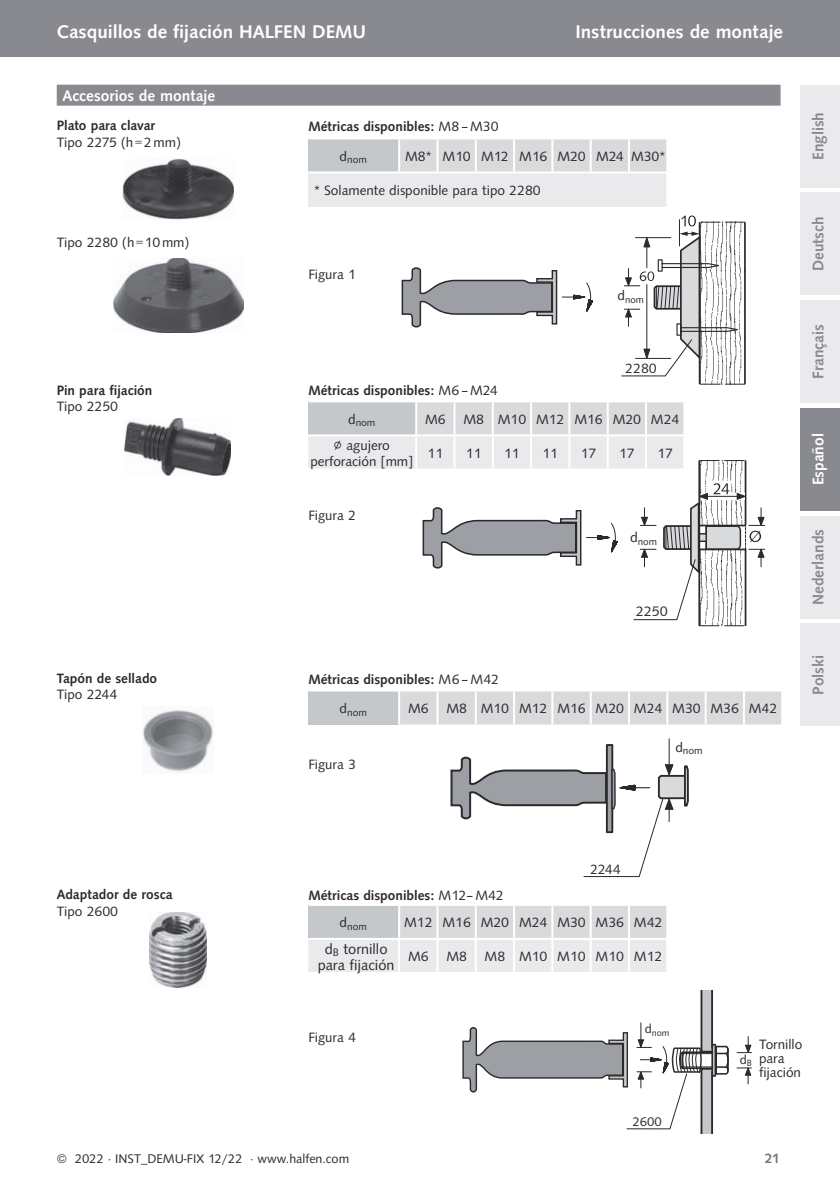
<style>
.page{position:relative;width:840px;height:1191px;background:#fff}
.page>*{position:absolute;margin:0;border:0;box-sizing:border-box;transform-origin:0 0}
.t1{font:500 19px "Syntax TOT";color:#fff}
.t2{font:18.4px "Syntax TOT";color:#2c282c}
.t3{font:500 16px "Syntax TOT";color:#888a8f}
.t4{font:500 16px "Syntax TOT";color:#fff}
.t5{font:15px/16px "Syntax TOT";color:#2c282c;text-align:center}
.t6{font:14.2px "Syntax TOT";color:#2c282c}
.t7{font:14px/14px "Syntax TOT";color:#2c282c;text-align:center}
.t8{font:500 14px "Syntax TOT";color:#2c282c}
.t9{font:500 14px "Syntax TOT";color:#717478}
.t10{font:13.2px "Syntax TOT";color:#2c282c}
.t11{font:13px "Syntax TOT";color:#2c282c}
.t12{font:10.4px "Syntax TOT";color:#2c282c}
.t13{font:10.2px "Syntax TOT";color:#2c282c}
.t14{font:10px "Syntax TOT";color:#2c282c}
.t15{font:9.4px "Syntax TOT";color:#2c282c}
.s1{font-weight:400}
</style>
<div class="page">
<div style="left:308px;top:138px;width:91px;height:34px;background:#c5c8ca"></div>
<div style="left:400px;top:139px;width:266px;height:32px;background:#d8dadc"></div>
<div style="left:308px;top:172px;width:359px;height:34px;background:#eaeaec"></div>
<hr style="left:627px;top:139px;width:2px;height:32px;background:#fff">
<hr style="left:666px;top:173px;width:2px;height:33px;background:#fff">
<hr style="left:308px;top:137px;width:129px;height:2px;background:#fff">
<hr style="left:398px;top:139px;width:2px;height:32px;background:#fff">
<hr style="left:436px;top:139px;width:2px;height:32px;background:#fff">
<hr style="left:474px;top:139px;width:2px;height:32px;background:#fff">
<hr style="left:513px;top:139px;width:2px;height:32px;background:#fff">
<hr style="left:551px;top:139px;width:2px;height:32px;background:#fff">
<hr style="left:589px;top:139px;width:2px;height:32px;background:#fff">
<hr style="left:308px;top:171px;width:360px;height:2px;background:#fff">
<div style="left:308px;top:690px;width:91px;height:34px;background:#c5c8ca"></div>
<div style="left:400px;top:691px;width:380px;height:33px;background:#d8dadc"></div>
<hr style="left:666px;top:691px;width:2px;height:33px;background:#fff">
<hr style="left:704px;top:691px;width:2px;height:33px;background:#fff">
<hr style="left:742px;top:691px;width:2px;height:33px;background:#fff">
<hr style="left:308px;top:689px;width:129px;height:2px;background:#fff">
<hr style="left:398px;top:691px;width:2px;height:33px;background:#fff">
<hr style="left:436px;top:691px;width:2px;height:33px;background:#fff">
<hr style="left:474px;top:691px;width:2px;height:33px;background:#fff">
<hr style="left:513px;top:691px;width:2px;height:33px;background:#fff">
<hr style="left:551px;top:691px;width:2px;height:33px;background:#fff">
<hr style="left:589px;top:691px;width:2px;height:33px;background:#fff">
<hr style="left:627px;top:691px;width:2px;height:33px;background:#fff">
<svg style="left:308px;top:906px;width:358px;height:66px;background:#dee0e2"></svg>
<hr style="left:398px;top:906px;width:2px;height:32px;background:#fff">
<hr style="left:436px;top:906px;width:2px;height:32px;background:#fff">
<hr style="left:474px;top:906px;width:2px;height:32px;background:#fff">
<hr style="left:513px;top:906px;width:2px;height:32px;background:#fff">
<hr style="left:551px;top:906px;width:2px;height:32px;background:#fff">
<hr style="left:589px;top:906px;width:2px;height:32px;background:#fff">
<hr style="left:627px;top:906px;width:2px;height:32px;background:#fff">
<hr style="left:398px;top:940px;width:2px;height:32px;background:#fff">
<hr style="left:436px;top:940px;width:2px;height:32px;background:#fff">
<hr style="left:474px;top:940px;width:2px;height:32px;background:#fff">
<hr style="left:513px;top:940px;width:2px;height:32px;background:#fff">
<hr style="left:551px;top:940px;width:2px;height:32px;background:#fff">
<hr style="left:589px;top:940px;width:2px;height:32px;background:#fff">
<hr style="left:627px;top:940px;width:2px;height:32px;background:#fff">
<hr style="left:308px;top:938px;width:360px;height:2px;background:#fff">
<img style="left:700px;top:376px;width:43px;height:8px">
<svg style="left:699px;top:384px;width:45px;height:1px"></svg>
<hr style="left:698px;top:222px;width:2px;height:162px;background:#2c282c">
<hr style="left:743px;top:222px;width:2px;height:162px;background:#2c282c">
<svg style="left:621px;top:215px;width:123px;height:161px"></svg>
<svg style="left:401px;top:267px;width:192px;height:60px"></svg>
<svg style="left:450px;top:738px;width:239px;height:139px"></svg>
<div style="left:672px;top:734px;width:91px;height:24px;background:#fff"></div>
<div style="left:541px;top:849px;width:90px;height:24px;background:#fff"></div>
<img style="left:143px;top:710px;width:70px;height:61px">
<img style="left:149px;top:912px;width:57px;height:75px">
<img style="left:125px;top:418px;width:106px;height:58px">
<img style="left:114px;top:258px;width:129px;height:75px">
<img style="left:122px;top:159px;width:111px;height:61px">
<div style="left:57px;top:85px;width:723px;height:21px;background:#888a8f"></div>
<svg style="left:308px;top:401px;width:456px;height:225px"></svg>
<svg style="left:736px;top:1036px;width:15px;height:18px"></svg>
<svg style="left:736px;top:1067px;width:15px;height:17px"></svg>
<svg style="left:462px;top:990px;width:267px;height:144px"></svg>
<div style="left:799px;top:193px;width:40px;height:102px;background:#eaeaec"></div>
<div style="left:799px;top:85px;width:40px;height:102px;background:#eaeaec"></div>
<div style="left:799px;top:300px;width:40px;height:103px;background:#eaeaec"></div>
<div style="left:0;top:0;width:839px;height:57px;background:#888a8f"></div>
<div style="left:799px;top:408px;width:40px;height:102px;background:#888a8f"></div>
<div style="left:799px;top:516px;width:40px;height:102px;background:#eaeaec"></div>
<div style="left:799px;top:624px;width:40px;height:102px;background:#eaeaec"></div>
<h1 class="t1" style="left:57px;top:25px;width:311px">Casquillos de fijación HALFEN DEMU</h1>
<h1 class="t1" style="left:575px;top:25px;width:209px">Instrucciones de montaje</h1>
<p class="t4" style="left:62px;top:89px;width:154px">Accesorios de montaje</p>
<p class="t8" style="left:57px;top:120px;width:100px">Plato para clavar</p>
<p class="t7" style="left:57px;top:137px;width:125px">Tipo 2275 (h = 2 mm)</p>
<p class="t7" style="left:57px;top:236px;width:134px">Tipo 2280 (h = 10 mm)</p>
<p class="t8" style="left:308px;top:120px;width:191px">Métricas disponibles: <span class="s1">M8 – M30</span></p>
<p class="t12" style="left:339px;top:156px;width:29px"><sup>d</sup>nom</p>
<p class="t7" style="left:405px;top:150px;width:261px">M8* M10 M12 M16 M20 M24 M30*</p>
<p class="t7" style="left:314px;top:185px;width:228px">* Solamente disponible para tipo 2280</p>
<p class="t7" style="left:308px;top:269px;width:49px">Figura 1</p>
<p class="t14" style="left:617px;top:296px;width:28px"><sup>d</sup>nom</p>
<p class="t7" style="left:625px;top:362px;width:33px">2280</p>
<p class="t8" style="left:57px;top:384px;width:97px">Pin para fijación</p>
<p class="t8" style="left:308px;top:385px;width:191px">Métricas disponibles: <span class="s1">M6 – M24</span></p>
<p class="t7" style="left:57px;top:401px;width:63px">Tipo 2250</p>
<p class="t12" style="left:348px;top:418px;width:29px"><sup>d</sup>nom</p>
<p class="t7" style="left:425px;top:413px;width:22px">M6</p>
<p class="t7" style="left:463px;top:413px;width:217px">M8 M10 M12 M16 M20 M24</p>
<p class="t7" style="left:310px;top:438px;width:104px;line-height:16px">∅ agujero perforación [mm]</p>
<p class="t7" style="left:427px;top:447px;width:17px">11</p>
<p class="t7" style="left:465px;top:447px;width:17px">11</p>
<p class="t7" style="left:504px;top:447px;width:17px">11</p>
<p class="t7" style="left:542px;top:447px;width:17px">11</p>
<p class="t7" style="left:580px;top:447px;width:17px">17</p>
<p class="t7" style="left:618px;top:447px;width:17px">17</p>
<p class="t7" style="left:657px;top:447px;width:17px">17</p>
<p class="t7" style="left:308px;top:509px;width:49px">Figura 2</p>
<p class="t13" style="left:629px;top:537px;width:28px"><sup>d</sup>nom</p>
<p class="t6" style="left:635px;top:606px;width:33px">2250</p>
<p class="t8" style="left:57px;top:672px;width:102px">Tapón de sellado</p>
<p class="t8" style="left:308px;top:673px;width:192px">Métricas disponibles: <span class="s1">M6 – M42</span></p>
<p class="t7" style="left:57px;top:689px;width:62px">Tipo 2244</p>
<p class="t12" style="left:339px;top:708px;width:29px"><sup>d</sup>nom</p>
<p class="t7" style="left:408px;top:703px;width:22px">M6</p>
<p class="t7" style="left:446px;top:703px;width:332px">M8 M10 M12 M16 M20 M24 M30 M36 M42</p>
<p class="t7" style="left:308px;top:758px;width:49px">Figura 3</p>
<p class="t10" style="left:672px;top:745px;width:36px"><sup>d</sup><sup>d</sup>nom</p>
<p class="t3" style="left:811px;top:160px;width:49px;rotate:-90deg">English</p>
<p class="t3" style="left:811px;top:271px;width:56px;rotate:-90deg">Deutsch</p>
<p class="t3" style="left:811px;top:379px;width:56px;rotate:-90deg">Français</p>
<p class="t4" style="left:811px;top:485px;width:54px;rotate:-90deg">Español</p>
<p class="t3" style="left:811px;top:605px;width:78px;rotate:-90deg">Nederlands</p>
<p class="t3" style="left:811px;top:694px;width:41px;rotate:-90deg">Polski</p>
<p class="t8" style="left:57px;top:888px;width:117px">Adaptador de rosca</p>
<p class="t7" style="left:57px;top:905px;width:63px">Tipo 2600</p>
<p class="t8" style="left:308px;top:889px;width:197px">Métricas disponibles: <span class="s1">M12– M42</span></p>
<h2 class="t2" style="left:586px;top:859px;width:42px">2244</h2>
<p class="t7" style="left:589px;top:863px;width:32px">2244</p>
<p class="t12" style="left:339px;top:922px;width:29px"><sup>d</sup>nom</p>
<p class="t7" style="left:404px;top:916px;width:259px">M12 M16 M20 M24 M30 M36 M42</p>
<p class="t5" style="left:317px;top:941px;width:78px">d<sub>B</sub> tornillo para fijación</p>
<p class="t7" style="left:408px;top:950px;width:22px">M6</p>
<p class="t7" style="left:446px;top:950px;width:22px">M8</p>
<p class="t7" style="left:484px;top:950px;width:179px">M8 M10 M10 M10 M12</p>
<p class="t15" style="left:644px;top:1029px;width:26px"><sup>d</sup>nom</p>
<p class="t7" style="left:308px;top:1031px;width:49px">Figura 4</p>
<p class="t7" style="left:758px;top:1038px;width:45px;text-align:left">Tornillo para fijación</p>
<p class="t11" style="left:739px;top:1054px;width:14px">d<sub>B</sub></p>
<p class="t11" style="left:632px;top:1116px;width:31px">2600</p>
<p class="t11" style="left:57px;top:1153px;width:294px">© 2022 · INST_DEMU-FIX 12/22 · www.halfen.com</p>
<p class="t9" style="left:764px;top:1152px;width:17px">21</p>
</div>
